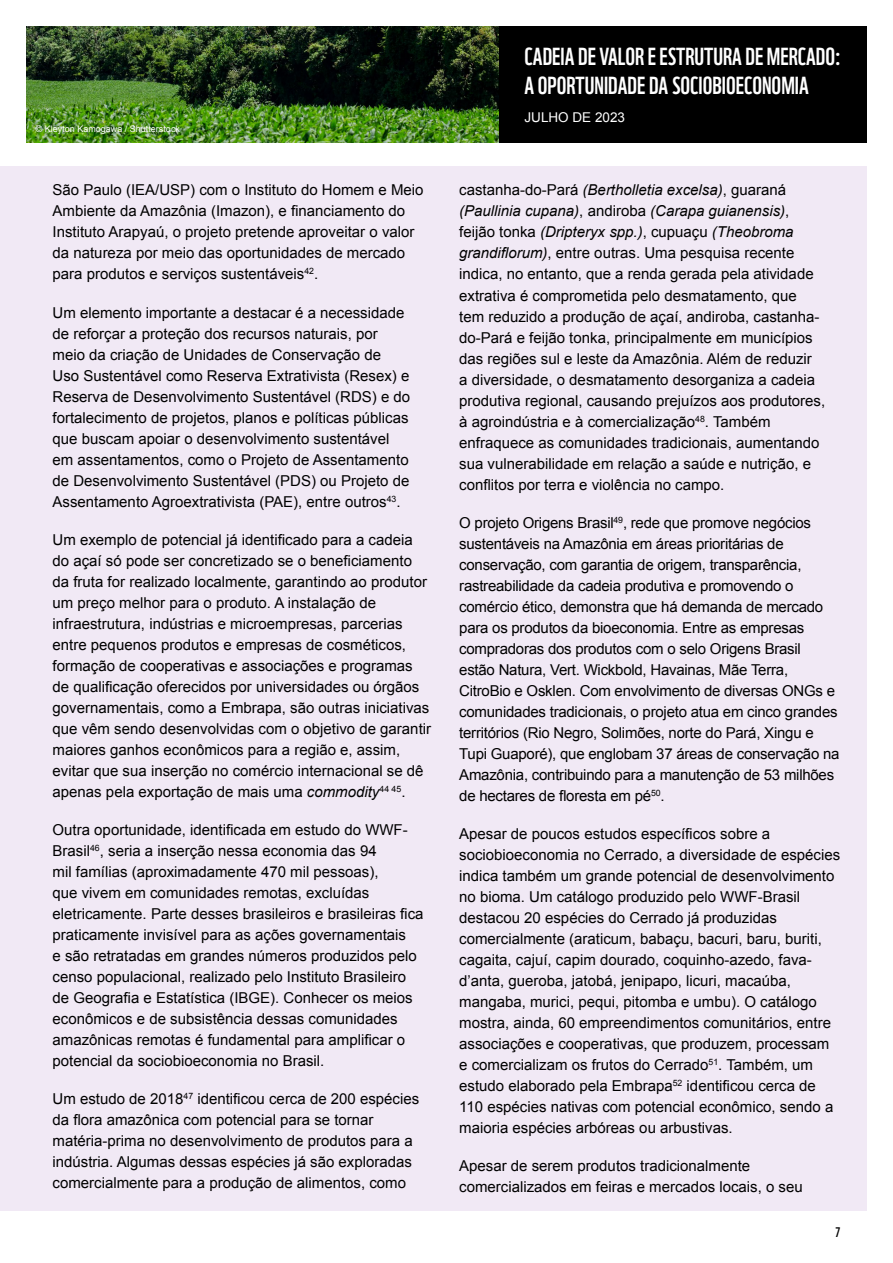
<style>
.page{position:relative;width:893px;height:1263px;background:#fff}
.page>*{position:absolute;margin:0;border:0;box-sizing:border-box;transform-origin:0 0}
.t1{font:24px/28.8px "WWF";color:#fff}
.t2{font:15px/21px "Arial";color:#000}
.t3{font:13.5px "Arial";color:#fff}
.t4{font:13.5px "WWF";color:#000}
.t5{font:9px "Arial";color:#fff}
.s1{font-style:italic}
</style>
<div class="page">
<img style="left:26px;top:26px;width:473px;height:116px">
<div style="left:499px;top:26px;width:368px;height:116px;background:#000"></div>
<div style="left:0;top:166px;width:867px;height:1044px;background:#f1e9f5"></div>
<p class="t5" style="left:36px;top:123px;width:146px">© Kleyton Kamogawa / Shutterstock</p>
<p class="t2" style="left:53px;top:180px;width:372px">São Paulo (IEA/USP) com o Instituto do Homem e Meio Ambiente da Amazônia (Imazon), e financiamento do Instituto Arapyaú, o projeto pretende aproveitar o valor da natureza por meio das oportunidades de mercado para produtos e serviços sustentáveis<sup>42</sup>.</p>
<p class="t2" style="left:53px;top:302px;width:359px">Um elemento importante a destacar é a necessidade de reforçar a proteção dos recursos naturais, por meio da criação de Unidades de Conservação de Uso Sustentável como Reserva Extrativista (Resex) e Reserva de Desenvolvimento Sustentável (RDS) e do fortalecimento de projetos, planos e políticas públicas que buscam apoiar o desenvolvimento sustentável em assentamentos, como o Projeto de Assentamento de Desenvolvimento Sustentável (PDS) ou Projeto de Assentamento Agroextrativista (PAE), entre outros<sup>43</sup>.</p>
<p class="t2" style="left:53px;top:529px;width:380px">Um exemplo de potencial já identificado para a cadeia do açaí só pode ser concretizado se o beneficiamento da fruta for realizado localmente, garantindo ao produtor um preço melhor para o produto. A instalação de infraestrutura, indústrias e microempresas, parcerias entre pequenos produtos e empresas de cosméticos, formação de cooperativas e associações e programas de qualificação oferecidos por universidades ou órgãos governamentais, como a Embrapa, são outras iniciativas que vêm sendo desenvolvidas com o objetivo de garantir maiores ganhos econômicos para a região e, assim, evitar que sua inserção no comércio internacional se dê apenas pela exportação de mais uma <span class="s1">commodity</span><sup>44</sup> <sup>45</sup>.</p>
<p class="t2" style="left:53px;top:819px;width:372px">Outra oportunidade, identificada em estudo do WWF-Brasil<sup>46</sup>, seria a inserção nessa economia das 94<br>mil famílias (aproximadamente 470 mil pessoas),<br>que vivem em comunidades remotas, excluídas eletricamente. Parte desses brasileiros e brasileiras fica praticamente invisível para as ações governamentais<br>e são retratadas em grandes números produzidos pelo censo populacional, realizado pelo Instituto Brasileiro de Geografia e Estatística (IBGE). Conhecer os meios econômicos e de subsistência dessas comunidades amazônicas remotas é fundamental para amplificar o potencial da sociobioeconomia no Brasil.</p>
<p class="t2" style="left:53px;top:1088px;width:368px">Um estudo de 2018<sup>47</sup> identificou cerca de 200 espécies da flora amazônica com potencial para se tornar matéria-prima no desenvolvimento de produtos para a indústria. Algumas dessas espécies já são exploradas comercialmente para a produção de alimentos, como</p>
<h1 class="t1" style="left:525px;top:40px;width:318px">CADEIA DE VALOR E ESTRUTURA DE MERCADO:<br>A OPORTUNIDADE DA SOCIOBIOECONOMIA</h1>
<p class="t3" style="left:525px;top:109px;width:102px">JULHO DE 2023</p>
<p class="t2" style="left:459px;top:180px;width:368px">castanha-do-Pará <span class="s1">(Bertholletia excelsa)</span>, guaraná <span class="s1">(Paullinia cupana)</span>, andiroba <span class="s1">(Carapa guianensis)</span>, feijão tonka <span class="s1">(Dripteryx spp.)</span>, cupuaçu <span class="s1">(Theobroma grandiflorum)</span>, entre outras. Uma pesquisa recente indica, no entanto, que a renda gerada pela atividade extrativa é comprometida pelo desmatamento, que tem reduzido a produção de açaí, andiroba, castanha&shy;do-Pará e feijão tonka, principalmente em municípios das regiões sul e leste da Amazônia. Além de reduzir<br>a diversidade, o desmatamento desorganiza a cadeia produtiva regional, causando prejuízos aos produtores, à agroindústria e à comercialização<sup>48</sup>. Também enfraquece as comunidades tradicionais, aumentando sua vulnerabilidade em relação a saúde e nutrição, e conflitos por terra e violência no campo.</p>
<p class="t2" style="left:459px;top:512px;width:382px">O projeto Origens Brasil<sup>49</sup>, rede que promove negócios sustentáveis na Amazônia em áreas prioritárias de conservação, com garantia de origem, transparência, rastreabilidade da cadeia produtiva e promovendo o comércio ético, demonstra que há demanda de mercado para os produtos da bioeconomia. Entre as empresas compradoras dos produtos com o selo Origens Brasil estão Natura, Vert. Wickbold, Havainas, Mãe Terra, CitroBio e Osklen. Com envolvimento de diversas ONGs e comunidades tradicionais, o projeto atua em cinco grandes territórios (Rio Negro, Solimões, norte do Pará, Xingu e Tupi Guaporé), que englobam 37 áreas de conservação na Amazônia, contribuindo para a manutenção de 53 milhões de hectares de floresta em pé<sup>50</sup>.</p>
<p class="t2" style="left:459px;top:823px;width:382px">Apesar de poucos estudos específicos sobre a sociobioeconomia no Cerrado, a diversidade de espécies indica também um grande potencial de desenvolvimento no bioma. Um catálogo produzido pelo WWF-Brasil destacou 20 espécies do Cerrado já produzidas comercialmente (araticum, babaçu, bacuri, baru, buriti, cagaita, cajuí, capim dourado, coquinho-azedo, fava&shy;d’anta, gueroba, jatobá, jenipapo, licuri, macaúba, mangaba, murici, pequi, pitomba e umbu). O catálogo mostra, ainda, 60 empreendimentos comunitários, entre associações e cooperativas, que produzem, processam e comercializam os frutos do Cerrado<sup>51</sup>. Também, um estudo elaborado pela Embrapa<sup>52</sup> identificou cerca de 110 espécies nativas com potencial econômico, sendo a maioria espécies arbóreas ou arbustivas.</p>
<p class="t2" style="left:459px;top:1155px;width:345px">Apesar de serem produtos tradicionalmente comercializados em feiras e mercados locais, o seu</p>
<p class="t4" style="left:835px;top:1221px;width:6px">7</p>
</div>
